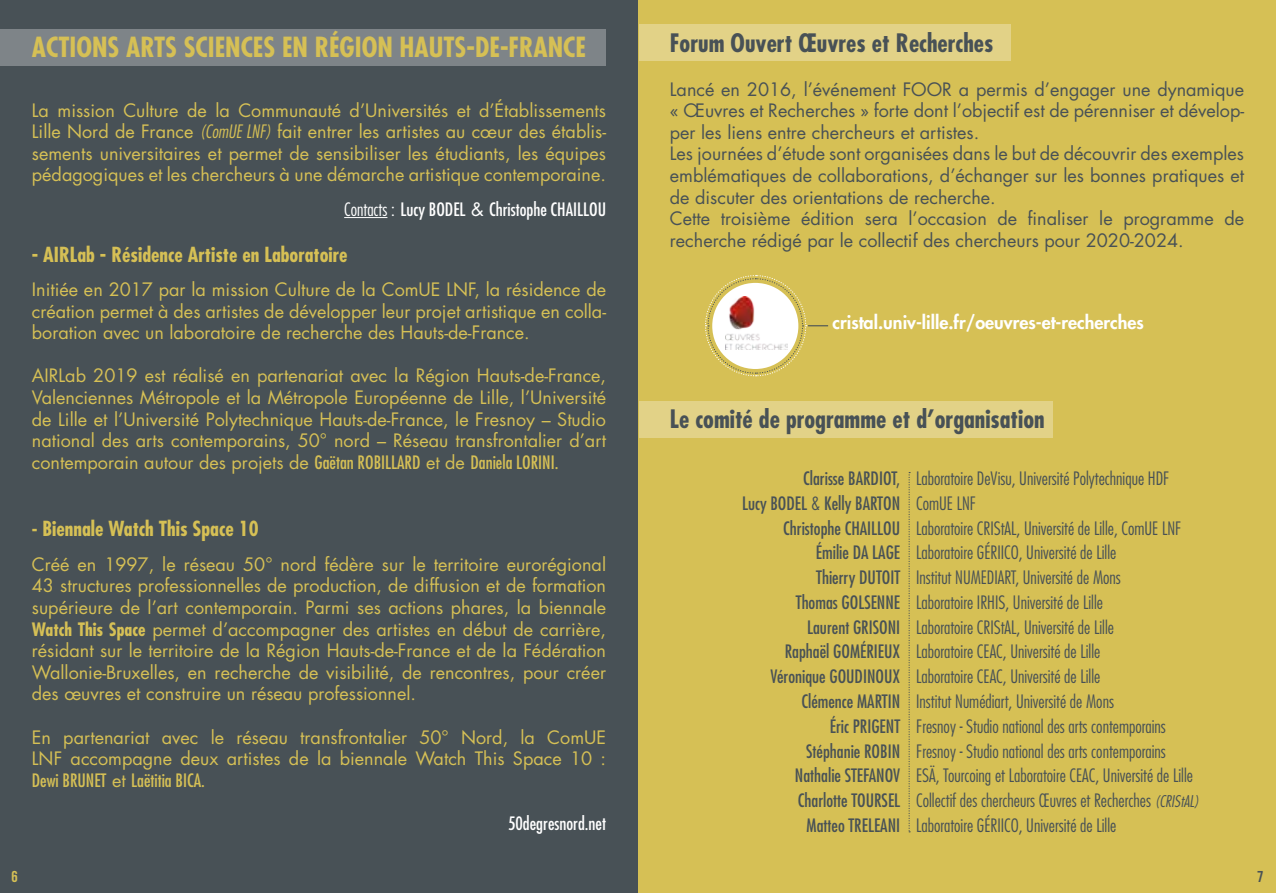
<style>
.page{position:relative;width:1276px;height:893px;background:#fff}
.page>*{position:absolute;margin:0;border:0;box-sizing:border-box;transform-origin:0 0}
.t1{font:700 condensed 27px "Futura Std";color:#d6c055}
.t2{font:700 condensed 24.75px "Futura Std";color:#485156}
.t3{font:700 condensed 20.25px "Futura Std";color:#d6c055}
.t4{font:18px/21.6px "Futura Std";color:#d6c055;text-align:justify}
.t5{font:300 condensed 18px/24.8px "Futura Std";color:#485156}
.t6{font:18px/21.6px "Futura Std";color:#485156}
.t7{font:condensed 18px/24.8px "Futura Std";color:#485156;text-align:right}
.t8{font:condensed 18px "Futura Std";color:#fff}
.t9{font:800 18px "Futura Std";color:#fff}
.t10{font:700 15.75px "Bebas Neue";color:#d6c055}
.t11{font:700 15.75px "Bebas Neue";color:#485156}
.s1{font-weight:300;font-style:italic;font-stretch:condensed}
.s2{font-weight:300}
.s3{font-stretch:normal}
.s4{font-stretch:condensed}
.s5{font-size:18px}
.s6{font-weight:700;font-stretch:condensed}
.s7{font-style:italic;font-size:15.75px}
</style>
<div class="page">
<div style="left:638px;top:0;width:638px;height:893px;background:#d6c055"></div>
<div style="left:0;top:0;width:638px;height:893px;background:#485156"></div>
<div style="left:639px;top:24px;width:371px;height:37px;background:#e2d287"></div>
<div style="left:639px;top:401px;width:413px;height:37px;background:#e2d287"></div>
<svg style="left:705px;top:275px;width:123px;height:102px"></svg>
<svg style="left:908px;top:472px;width:2px;height:360px"></svg>
<div style="left:0;top:29px;width:606px;height:37px;background:#7e8488"></div>
<hr style="left:344px;top:217px;width:43px;height:1px;background:#fff">
<img style="left:725px;top:297px;width:62px;height:53px">
<h1 class="t1" style="left:32px;top:30px;width:556px">ACTIONS ARTS SCIENCES EN RÉGION HAUTS-DE-FRANCE</h1>
<p class="t4" style="left:32px;top:99px;width:576px">La mission Culture de la Communauté d’Universités et d’Établissements Lille Nord de France <span class="s1">(ComUE LNF)</span> fait entrer les artistes au cœur des établis&shy;sements universitaires et permet de sensibiliser les étudiants, les équipes pédagogiques et les chercheurs à une démarche artistique contemporaine.</p>
<p class="t8" style="left:344px;top:198px;width:263px"><span class="s2">Contacts :</span> Lucy BODEL <span class="s3">&amp;</span> Christophe CHAILLOU</p>
<p class="t3" style="left:32px;top:242px;width:317px">- AIRLab - Résidence Artiste en Laboratoire</p>
<p class="t4" style="left:32px;top:279px;width:576px">Initiée en 2017 par la mission Culture de la ComUE LNF, la résidence de création permet à des artistes de développer leur projet artistique en colla&shy;boration avec un laboratoire de recherche des Hauts-de-France.</p>
<p class="t4" style="left:32px;top:365px;width:576px">AIRLab 2019 est réalisé en partenariat avec la Région Hauts-de-France, Valenciennes Métropole et la Métropole Européenne de Lille, l’Université de Lille et l’Université Polytechnique Hauts-de-France, le Fresnoy – Studio national des arts contemporains, 50° nord – Réseau transfrontalier d’art contemporain autour des projets de <span class="s4">Gaëtan ROBILLARD</span> et de <span class="s4">Daniela LORINI.</span></p>
<p class="t3" style="left:32px;top:516px;width:228px"><span class="s5">-</span> Biennale Watch This Space 10</p>
<p class="t4" style="left:32px;top:553px;width:576px">Créé en 1997, le réseau 50° nord fédère sur le territoire eurorégional 43 structures professionnelles de production, de diffusion et de formation supérieure de l’art contemporain. Parmi ses actions phares, la biennale <span class="s6">Watch This Space</span> permet d’accompagner des artistes en début de carrière, résidant sur le territoire de la Région Hauts-de-France et de la Fédération Wallonie-Bruxelles, en recherche de visibilité, de rencontres, pour créer des œuvres et construire un réseau professionnel.</p>
<p class="t4" style="left:32px;top:726px;width:576px">En partenariat avec le réseau transfrontalier 50° Nord, la ComUE LNF accompagne deux artistes de la biennale Watch This Space 10 :<br><span class="s4">Dewi BRUNET</span> et <span class="s4">Laëtitia BICA.</span></p>
<p class="t8" style="left:508px;top:812px;width:99px">50degresnord.net</p>
<h2 class="t2" style="left:670px;top:28px;width:325px">Forum Ouvert Œuvres et Recherches</h2>
<p class="t6" style="left:670px;top:78px;width:576px">Lancé en 2016, l’événement FOOR a permis d’engager une dynamique « Œuvres et Recherches » forte dont l’objectif est de pérenniser et dévelop&shy;per les liens entre chercheurs et artistes.<br>Les journées d’étude sont organisées dans le but de découvrir des exemples emblématiques de collaborations, d’échanger sur les bonnes pratiques et de discuter des orientations de recherche.<br>Cette troisième édition sera l’occasion de finaliser le programme de recherche rédigé par le collectif des chercheurs pour 2020-2024.</p>
<p class="t9" style="left:832px;top:311px;width:313px">cristal.univ-lille.fr/oeuvres-et-recherches</p>
<h2 class="t2" style="left:670px;top:403px;width:376px">Le comité de programme et d’organisation</h2>
<p class="t5" style="left:916px;top:466px;width:284px">Laboratoire DeVisu, Université Polytechnique HDF ComUE LNF<br>Laboratoire CRIStAL, Université de Lille, ComUE LNF Laboratoire GÉRIICO, Université de Lille<br>Institut NUMEDIART, Université de Mons<br>Laboratoire IRHIS, Université de Lille<br>Laboratoire CRIStAL, Université de Lille<br>Laboratoire CEAC, Université de Lille<br>Laboratoire CEAC, Université de Lille<br>Institut Numédiart, Université de Mons<br>Fresnoy - Studio national des arts contemporains Fresnoy - Studio national des arts contemporains<br>ESÄ, Tourcoing et Laboratoire CEAC, Université de Lille Collectif des chercheurs Œuvres et Recherches <span class="s7">(CRIStAL)<br></span>Laboratoire GÉRIICO, Université de Lille</p>
<p class="t7" style="left:742px;top:466px;width:160px">Clarisse BARDIOT,<br>Lucy BODEL <span class="s2">&amp;</span> Kelly BARTON<br>Christophe CHAILLOU<br>Émilie DA LAGE<br>Thierry DUTOIT<br>Thomas GOLSENNE<br>Laurent GRISONI<br>Raphaël GOMÉRIEUX<br>Véronique GOUDINOUX<br>Clémence MARTIN<br>Éric PRIGENT<br>Stéphanie ROBIN<br>Nathalie STEFANOV<br>Charlotte TOURSEL<br>Matteo TRELEANI</p>
<p class="t10" style="left:11px;top:868px;width:8px">6</p>
<p class="t11" style="left:1257px;top:868px;width:8px">7</p>
</div>
